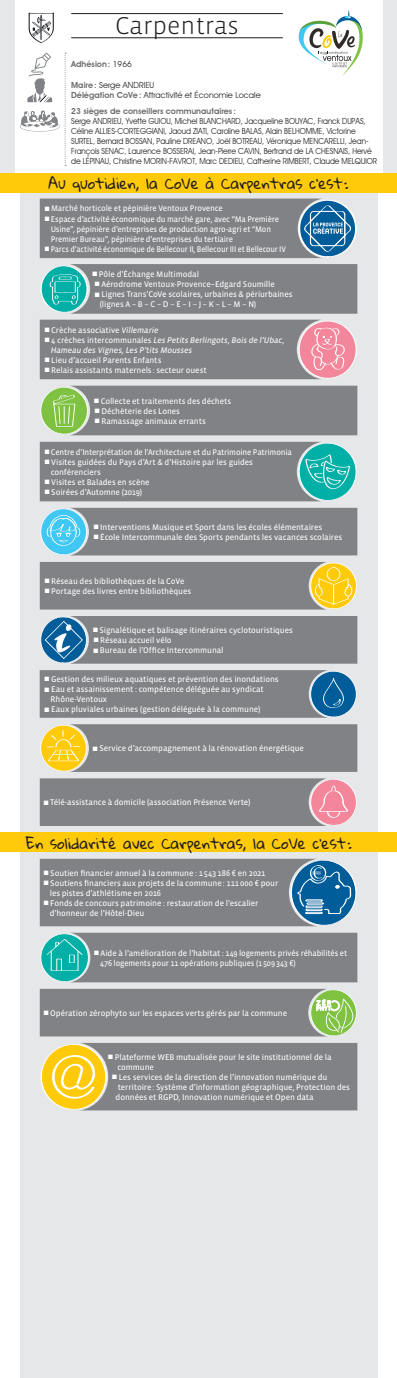
<style>
.page{position:relative;width:397px;height:1378px;background:#fff}
.page>*{position:absolute;margin:0;border:0;box-sizing:border-box;transform-origin:0 0}
.t1{font:300 24.85px "Vista Sans";color:#231f20}
.t2{font:13.3px "Gloria Hallelujah";color:#231f20}
.t3{font:8.4px/10.1px "Vista Sans Reg";letter-spacing:-.01em;color:#fff}
.t4{font:8.4px/10.1px "Advantage";letter-spacing:-.01em;color:#231f20;scale:.93 1}
.t5{font:italic 8.4px/10.1px "Vista Sans Reg";letter-spacing:-.01em;color:#fff}
.t6{font:8.4px "Vista Sans Reg";letter-spacing:-.01em;color:#fff;scale:.93 1}
.t7{font:8.4px/10.1px "Advantage";letter-spacing:-.01em;color:#231f20}
.t8{font:600 8.4px "Advantage";color:#6c6d70}
.s1{font-weight:400;color:#231f20}
.s2{font-weight:600;color:#6c6d70}
.s3{font-style:italic}
.s4{font-style:normal}
</style>
<div class="page">
<div style="left:0;top:0;width:397px;height:184px;background:#e6e7e9"></div>
<div style="left:20px;top:0;width:357px;height:1377px;background:#e6e7e9"></div>
<div style="left:15px;top:0;width:367px;height:187px;background:#fff"></div>
<hr style="left:71px;top:13px;width:212px;height:1px;background:#231f20">
<hr style="left:71px;top:38px;width:212px;height:1px;background:#231f20">
<div style="left:0;top:173px;width:397px;height:19px;background:#feca0a"></div>
<svg style="left:20px;top:53px;width:46px;height:113px"></svg>
<div style="left:0;top:832px;width:397px;height:20px;background:#feca0a"></div>
<svg style="left:40px;top:385px;width:317px;height:50px;background:#868e84"></svg>
<svg style="left:29px;top:13px;width:25px;height:30px"></svg>
<svg style="left:40px;top:264px;width:317px;height:115px;background:#8c8e91"></svg>
<svg style="left:40px;top:441px;width:317px;height:60px;background:#778e8f"></svg>
<svg style="left:40px;top:198px;width:317px;height:60px;background:#7a858e"></svg>
<svg style="left:40px;top:507px;width:317px;height:48px;background:#808e95"></svg>
<svg style="left:40px;top:562px;width:317px;height:47px;background:#908d7d"></svg>
<svg style="left:41px;top:616px;width:316px;height:47px;background:#79838c"></svg>
<svg style="left:40px;top:670px;width:317px;height:47px;background:#77828b"></svg>
<svg style="left:40px;top:724px;width:317px;height:47px;background:#918e7d"></svg>
<svg style="left:40px;top:778px;width:317px;height:47px;background:#90878b"></svg>
<svg style="left:40px;top:988px;width:317px;height:48px;background:#878f86"></svg>
<svg style="left:40px;top:1043px;width:317px;height:67px;background:#97927c"></svg>
<svg style="left:40px;top:858px;width:317px;height:68px;background:#77858f"></svg>
<svg style="left:40px;top:932px;width:317px;height:50px;background:#798c8e"></svg>
<svg style="left:298px;top:10px;width:65px;height:66px"></svg>
<h1 class="t1" style="left:115px;top:13px;width:125px">Carpentras</h1>
<p class="t8" style="left:71px;top:59px;width:62px">Adhésion: <span class="s1">1966</span></p>
<p class="t7" style="left:71px;top:80px;width:191px"><span class="s2">Maire:</span> Serge ANDRIEU<br><span class="s2">Délégation CoVe:</span> Attractivité et Économie Locale</p>
<p class="t8" style="left:71px;top:106px;width:166px">23 sièges de conseillers communautaires :</p>
<p class="t4" style="left:71px;top:116px;width:330px">Serge ANDRIEU, Yvette GUIOU, Michel BLANCHARD, Jacqueline BOUYAC, Franck DUPAS, Céline ALLIES-CORTEGGIANI, Jaoud ZIATI, Caroline BALAS, Alain BELHOMME, Victorine SURTEL, Bernard BOSSAN, Pauline DREANO, Joël BOTREAU, Véronique MENCARELLI, Jean-François SENAC, Laurence BOSSERAI, Jean-Pierre CAVIN, Bertrand de LA CHESNAIS, Hervé de LÉPINAU, Christine MORIN-FAVROT, Marc DEDIEU, Catherine RIMBERT, Claude MELQUIOR</p>
<h2 class="t2" style="left:48px;top:177px;width:301px">Au quotidien, la CoVe à Carpentras c’est:</h2>
<p class="t3" style="left:45px;top:204px;width:180px">■ Marché horticole et pépinière Ventoux Provence</p>
<p class="t3" style="left:51px;top:214px;width:230px;text-indent:-6px">■ Espace d’activité économique du marché gare, avec “Ma Première<br>Usine”, pépinière d’entreprises de production agro-agri et “Mon<br>Premier Bureau”, pépinière d’entreprises du tertiaire</p>
<p class="t6" style="left:45px;top:245px;width:261px">■ Parcs d’activité économique de Bellecour II, Bellecour III et Bellecour IV</p>
<p class="t3" style="left:92px;top:269px;width:108px">■ Pôle d’Échange Multimodal</p>
<p class="t3" style="left:95px;top:279px;width:181px">■ Aérodrome Ventoux-Provence–Edgard Soumille</p>
<p class="t3" style="left:100px;top:289px;width:194px;text-indent:-5px">■ Lignes Trans’CoVe scolaires, urbaines &amp; périurbaines (lignes A – B – C – D – E – I – J – K – L – M – N)</p>
<p class="t3" style="left:45px;top:325px;width:115px">■ Crèche associative <span class="s3">Villemarie</span></p>
<p class="t5" style="left:51px;top:335px;width:235px;text-indent:-6px">■ <span class="s4">4 crèches intercommunales</span> Les Petits Berlingots<span class="s4">,</span> Bois de l’Ubac,<br>Hameau des Vignes, Les P’tits Mousses</p>
<p class="t3" style="left:45px;top:355px;width:118px">■ Lieu d’accueil Parents Enfants</p>
<p class="t3" style="left:45px;top:365px;width:163px">■ Relais assistants maternels : secteur ouest</p>
<p class="t3" style="left:94px;top:396px;width:139px">■ Collecte et traitements des déchets</p>
<p class="t3" style="left:95px;top:406px;width:87px">■ Déchèterie des Lones</p>
<p class="t3" style="left:95px;top:416px;width:113px">■ Ramassage animaux errants</p>
<p class="t3" style="left:45px;top:447px;width:248px">■ Centre d’Interprétation de l’Architecture et du Patrimoine Patrimonia</p>
<p class="t3" style="left:51px;top:457px;width:204px;text-indent:-6px">■ Visites guidées du Pays d’Art &amp; d’Histoire par les guides conférenciers</p>
<p class="t3" style="left:45px;top:477px;width:106px">■ Visites et Balades en scène</p>
<p class="t3" style="left:45px;top:487px;width:99px">■ Soirées d’Automne (2019)</p>
<p class="t3" style="left:94px;top:522px;width:230px">■ Interventions Musique et Sport dans les écoles élémentaires</p>
<p class="t3" style="left:94px;top:532px;width:250px">■ École Intercommunale des Sports pendants les vacances scolaires</p>
<p class="t3" style="left:45px;top:576px;width:141px">■ Réseau des bibliothèques de la CoVe</p>
<p class="t3" style="left:45px;top:586px;width:148px">■ Portage des livres entre bibliothèques</p>
<p class="t3" style="left:93px;top:625px;width:201px">■ Signalétique et balisage itinéraires cyclotouristiques</p>
<p class="t3" style="left:94px;top:635px;width:79px">■ Réseau accueil vélo</p>
<p class="t3" style="left:93px;top:645px;width:132px">■ Bureau de l’Office Intercommunal</p>
<p class="t3" style="left:45px;top:674px;width:236px">■ Gestion des milieux aquatiques et prévention des inondations</p>
<p class="t3" style="left:51px;top:684px;width:215px;text-indent:-6px">■ Eau et assainissement : compétence déléguée au syndicat<br>Rhône-Ventoux</p>
<p class="t3" style="left:45px;top:704px;width:217px">■ Eaux pluviales urbaines (gestion déléguée à la commune)</p>
<p class="t3" style="left:93px;top:743px;width:213px">■ Service d’accompagnement à la rénovation énergétique</p>
<p class="t3" style="left:44px;top:797px;width:208px">■ Télé-assistance à domicile (association Présence Verte)</p>
<h2 class="t2" style="left:25px;top:836px;width:328px">En solidarité avec Carpentras, la CoVe c’est:</h2>
<p class="t3" style="left:44px;top:867px;width:223px">■ Soutien financier annuel à la commune : 1543 186 € en 2021</p>
<p class="t3" style="left:50px;top:877px;width:230px;text-indent:-6px">■ Soutiens financiers aux projets de la commune: 111000 € pour les pistes d’athlétisme en 2016</p>
<p class="t3" style="left:50px;top:898px;width:210px;text-indent:-6px">■ Fonds de concours patrimoine : restauration de l’escalier d’honneur de l’Hôtel-Dieu</p>
<p class="t3" style="left:100px;top:947px;width:248px;text-indent:-6px">■ Aide à l’amélioration de l’habitat : 149 logements privés réhabilités et<br>476 logements pour 11 opérations publiques (1509343 €)</p>
<p class="t3" style="left:44px;top:1008px;width:245px">■ Opération zérophyto sur les espaces verts gérés par la commune</p>
<p class="t3" style="left:117px;top:1051px;width:216px;text-indent:-9px">■ Plateforme WEB mutualisée pour le site institutionnel de la commune</p>
<p class="t3" style="left:116px;top:1072px;width:236px;text-indent:-4px">■ Les services de la direction de l’innovation numérique du territoire: Système d’information géographique, Protection des données et RGPD, Innovation numérique et Open data</p>
</div>
